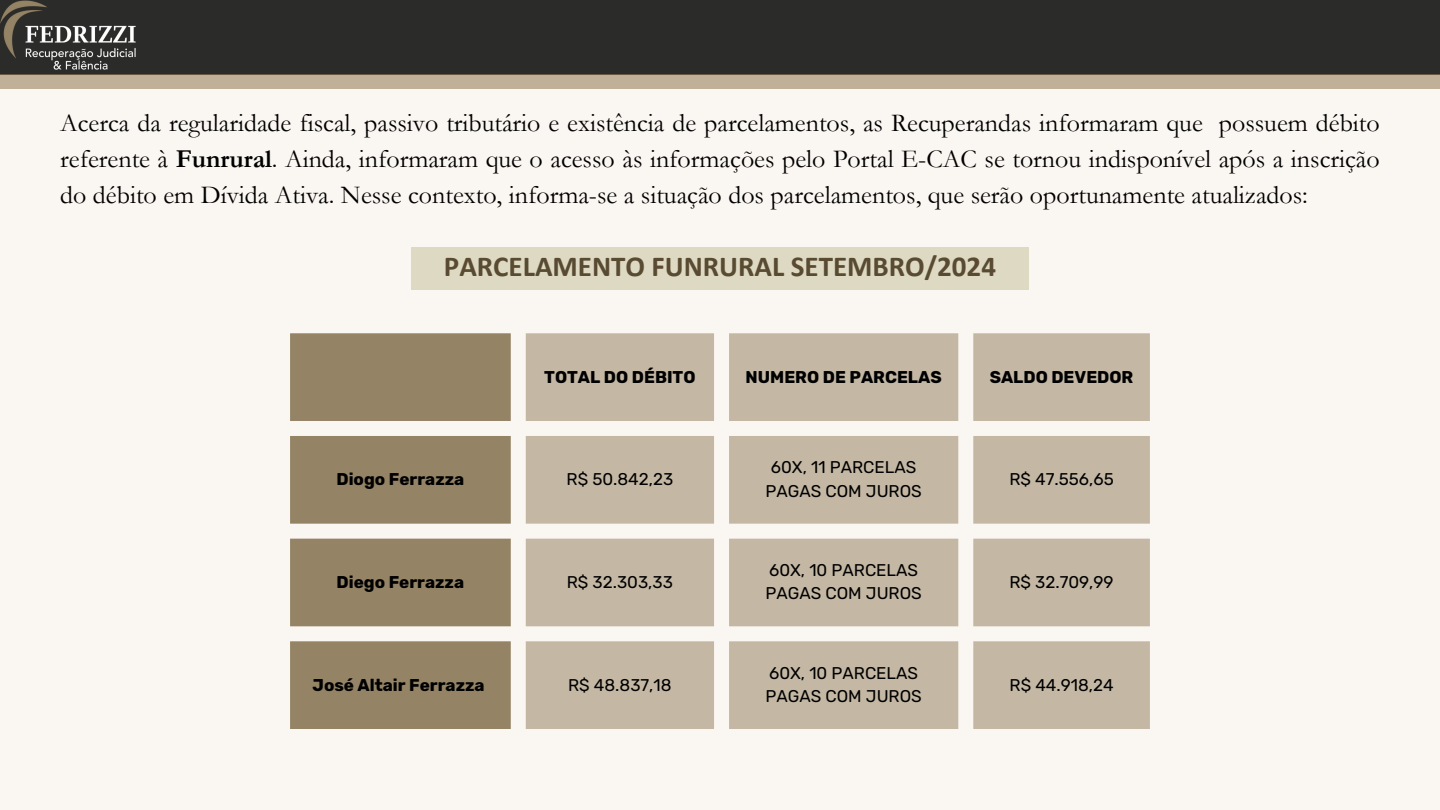
<style>
.page{position:relative;width:1440px;height:810px;background:#faf6f1}
.page>*{position:absolute;margin:0;border:0;box-sizing:border-box;transform-origin:0 0}
.t1{font:700 29px "Calibri";color:#594a32}
.t2{font:26px/36px "Garamond";color:#000;text-align:justify}
.t3{font:17px/23.2px "Rubik";color:#000}
.t4{font:700 17px "Rubik";color:#000}
.s1{font-weight:700}
</style>
<div class="page">
<div style="left:0;top:0;width:1440px;height:74px;background:#2b2b29"></div>
<div style="left:0;top:74px;width:1440px;height:15px;background:#c0b097"></div>
<img style="left:0;top:1px;width:136px;height:69px">
<svg style="left:290px;top:333px;width:221px;height:396px;background:#9f9075"></svg>
<svg style="left:526px;top:333px;width:624px;height:396px;background:#ccc1b0"></svg>
<div style="left:411px;top:247px;width:618px;height:43px;background:#ddd9c3"></div>
<p class="t2" style="left:60px;top:105px;width:1321px">Acerca da regularidade fiscal, passivo tributário e existência de parcelamentos, as Recuperandas informaram que possuem débito referente à <span class="s1">Funrural</span>. Ainda, informaram que o acesso às informações pelo Portal E-CAC se tornou indisponível após a inscrição do débito em Dívida Ativa. Nesse contexto, informa-se a situação dos parcelamentos, que serão oportunamente atualizados:</p>
<p class="t1" style="left:444px;top:255px;width:554px">PARCELAMENTO FUNRURAL SETEMBRO/2024</p>
<h1 class="t4" style="left:544px;top:367px;width:153px">TOTAL DO DÉBITO</h1>
<p class="t4" style="left:746px;top:367px;width:198px">NUMERO DE PARCELAS</p>
<p class="t4" style="left:990px;top:367px;width:145px">SALDO DEVEDOR</p>
<p class="t4" style="left:336px;top:470px;width:129px">Diogo Ferrazza</p>
<p class="t3" style="left:567px;top:468px;width:108px">R$ 50.842,23</p>
<p class="t3" style="left:766px;top:456px;width:158px;text-align:center">60X, 11 PARCELAS<br>PAGAS COM JUROS</p>
<p class="t3" style="left:1009px;top:468px;width:106px">R$ 47.556,65</p>
<p class="t4" style="left:337px;top:572px;width:129px">Diego Ferrazza</p>
<p class="t3" style="left:567px;top:571px;width:108px">R$ 32.303,33</p>
<p class="t3" style="left:766px;top:559px;width:158px">60X, 10 PARCELAS<br>PAGAS COM JUROS</p>
<p class="t3" style="left:1009px;top:571px;width:106px">R$ 32.709,99</p>
<p class="t4" style="left:313px;top:675px;width:174px">José Altair Ferrazza</p>
<p class="t3" style="left:568px;top:673px;width:105px">R$ 48.837,18</p>
<p class="t3" style="left:766px;top:661px;width:158px">60X, 10 PARCELAS<br>PAGAS COM JUROS</p>
<p class="t3" style="left:1010px;top:673px;width:106px">R$ 44.918,24</p>
</div>
